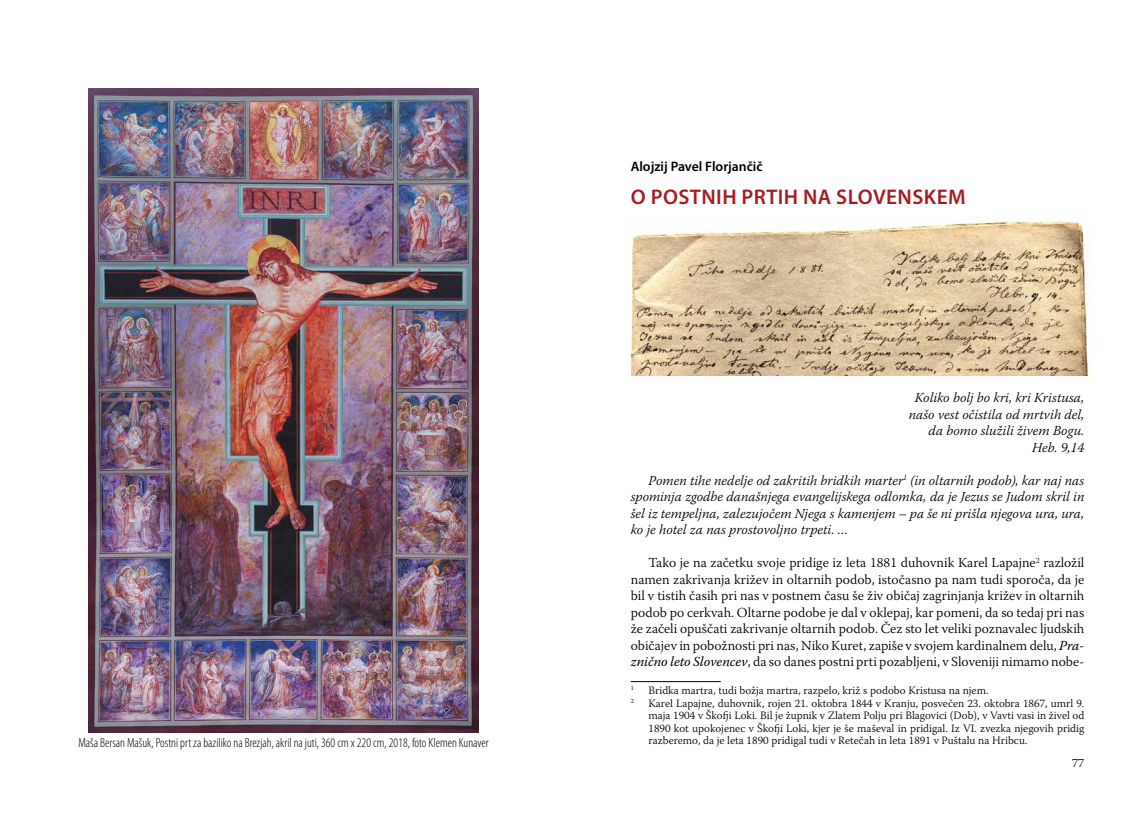
<style>
.page{position:relative;width:1134px;height:815px;background:#fff}
.page>*{position:absolute;margin:0;border:0;box-sizing:border-box;transform-origin:0 0}
.t1{font:600 21.25px "Myriad Pro";letter-spacing:.02em;color:#a71c20}
.t2{font:300 13.75px/16.5px "Warnock Pro";color:#000;text-align:justify}
.t3{font:italic 300 13.75px/16.5px "Warnock Pro";color:#000;text-align:right}
.t4{font:600 13.75px "Myriad Pro";color:#000}
.t5{font:300 condensed 13.12px "Myriad Pro";color:#000}
.t6{font:300 12.5px "Warnock Pro";color:#000}
.t7{font:300 11.25px/12.5px "Warnock Pro";color:#000;text-align:justify}
.t8{font:300 6.5px "Warnock Pro";color:#000}
.s1{font-weight:400;font-style:italic}
</style>
<div class="page">
<hr style="left:631px;top:681px;width:90px;height:1px;background:#000">
<img style="left:630px;top:220px;width:459px;height:156px">
<img style="left:88px;top:89px;width:390px;height:643px">
<p class="t4" style="left:631px;top:158px;width:133px">Alojzij Pavel Florjančič</p>
<h1 class="t1" style="left:631px;top:183px;width:336px">O POSTNIH PRTIH NA SLOVENSKEM</h1>
<p class="t3" style="left:909px;top:389px;width:177px">Koliko bolj bo kri, kri Kristusa, našo vest očistila od mrtvih del, da bomo služili živem Bogu.<br>Heb. 9,14</p>
<p class="t3" style="left:631px;top:472px;width:455px;text-align:justify;text-indent:18px">Pomen tihe nedelje od zakritih bridkih marter<sup>1</sup> (in oltarnih podob), kar naj nas spominja zgodbe današnjega evangelijskega odlomka, da je Jezus se Judom skril in šel iz tempeljna, zalezujočem Njega s kamenjem – pa še ni prišla njegova ura, ura, ko je hotel za nas prostovoljno trpeti. …</p>
<p class="t2" style="left:631px;top:554px;width:455px;text-indent:18px">Tako je na začetku svoje pridige iz leta 1881 duhovnik Karel Lapajne<sup>2</sup> razložil namen zakrivanja križev in oltarnih podob, istočasno pa nam tudi sporoča, da je bil v tistih časih pri nas v postnem času še živ običaj zagrinjanja križev in oltarnih podob po cerkvah. Oltarne podobe je dal v oklepaj, kar pomeni, da so tedaj pri nas že začeli opuščati zakrivanje oltarnih podob. Čez sto let veliki poznavalec ljudskih običajev in pobožnosti pri nas, Niko Kuret, zapiše v svojem kardinalnem delu, <span class="s1">Pra&shy;znično leto Slovencev</span>, da so danes postni prti pozabljeni, v Sloveniji nimamo nobe-</p>
<p class="t8" style="left:631px;top:684px;width:5px">1</p>
<p class="t7" style="left:648px;top:684px;width:341px">Bridka martra, tudi božja martra, razpelo, križ s podobo Kristusa na njem.</p>
<p class="t8" style="left:631px;top:697px;width:5px">2</p>
<p class="t7" style="left:648px;top:696px;width:437px">Karel Lapajne, duhovnik, rojen 21. oktobra 1844 v Kranju, posvečen 23. oktobra 1867, umrl 9. maja 1904 v Škofji Loki. Bil je župnik v Zlatem Polju pri Blagovici (Dob), v Vavti vasi in živel od 1890 kot upokojenec v Škofji Loki, kjer je še maševal in pridigal. Iz VI. zvezka njegovih pridig</p>
<p class="t5" style="left:78px;top:736px;width:412px">Maša Bersan Mašuk, Postni prt za baziliko na Brezjah, akril na juti, 360 cm x 220 cm, 2018, foto Klemen Kunaver</p>
<p class="t7" style="left:648px;top:734px;width:380px">razberemo, da je leta 1890 pridigal tudi v Retečah in leta 1891 v Puštalu na Hribcu.</p>
<p class="t6" style="left:1072px;top:756px;width:14px">77</p>
</div>
